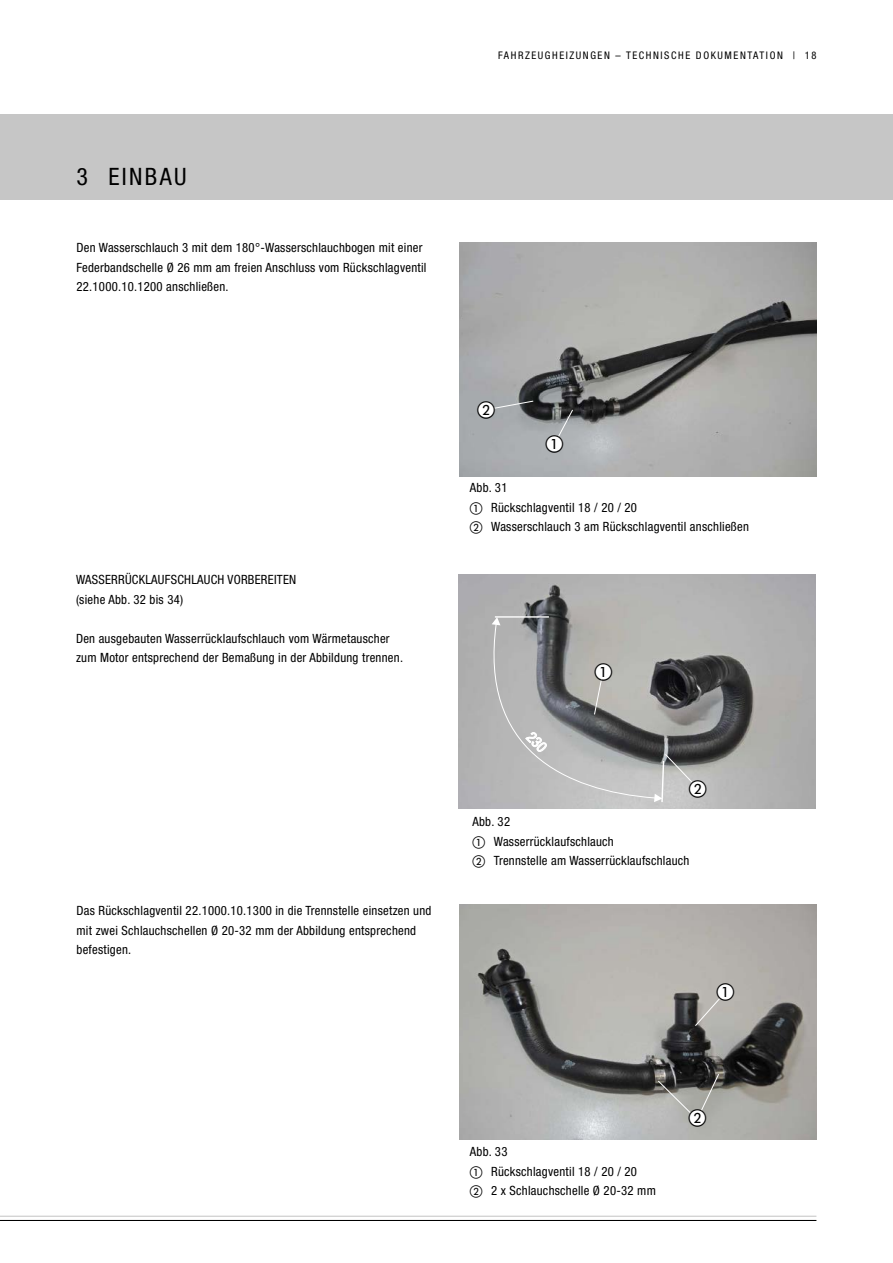
<style>
.page{position:relative;width:893px;height:1263px;background:#fff}
.page>*{position:absolute;margin:0;border:0;box-sizing:border-box;transform-origin:0 0}
.Überschrift_für_IVZ{font:condensed 24px "Helvetica Neue LT";letter-spacing:.1em;color:#000}
.t1{font:18px "European Pi One";color:#000}
.t2{font:condensed 12.75px/19.5px "Helvetica Neue LT";letter-spacing:.02em;color:#000}
.t3{font:condensed 10.5px "Helvetica Neue LT";letter-spacing:.15em;color:#000}
.s1{font-family:"European Pi One";font-stretch:normal}
</style>
<div class="page">
<div style="left:0;top:115px;width:893px;height:85px;background:#c6c6c6"></div>
<hr style="left:0;top:1216px;width:816px;height:1px;background:#c6c6c6">
<hr style="left:0;top:1220px;width:816px;height:1px;background:#000">
<img style="left:459px;top:242px;width:357px;height:235px">
<svg style="left:554px;top:409px;width:20px;height:36px"></svg>
<div style="left:546px;top:435px;width:17px;height:16px;background:#fff;border-radius:50%"></div>
<svg style="left:485px;top:400px;width:49px;height:11px"></svg>
<div style="left:478px;top:402px;width:17px;height:15px;background:#fff;border-radius:50%"></div>
<img style="left:459px;top:574px;width:357px;height:234px">
<div style="left:689px;top:780px;width:17px;height:16px;background:#fff;border-radius:50%"></div>
<img style="left:459px;top:905px;width:357px;height:234px">
<svg style="left:657px;top:1073px;width:63px;height:46px;background:#858582"></svg>
<svg style="left:694px;top:991px;width:33px;height:36px"></svg>
<div style="left:689px;top:1110px;width:17px;height:15px;background:#fff;border-radius:50%"></div>
<div style="left:717px;top:984px;width:17px;height:16px;background:#fff;border-radius:50%"></div>
<svg style="left:479px;top:615px;width:220px;height:188px;background:#9f9f9f"></svg>
<p class="Überschrift_für_IVZ" style="left:77px;top:162px;width:112px">3 EINBAU</p>
<p class="t2" style="left:77px;top:238px;width:352px">Den Wasserschlauch 3 mit dem 180°-Wasserschlauchbogen mit einer<br>Federbandschelle Ø 26 mm am freien Anschluss vom Rückschlagventil<br>22.1000.10.1200 anschließen.</p>
<p class="t3" style="left:498px;top:50px;width:320px">FAHRZEUGHEIZUNGEN – TECHNISCHE DOKUMENTATION | 18</p>
<p class="t2" style="left:76px;top:570px;width:222px">WASSERRÜCKLAUFSCHLAUCH VORBEREITEN</p>
<p class="t2" style="left:76px;top:589px;width:109px">(siehe Abb. 32 bis 34)</p>
<p class="t2" style="left:76px;top:628px;width:329px">Den ausgebauten Wasserrücklaufschlauch vom Wärmetauscher zum Motor entsprechend der Bemaßung in der Abbildung trennen.</p>
<p class="t1" style="left:477px;top:400px;width:19px">B</p>
<p class="t1" style="left:545px;top:434px;width:19px">A</p>
<p class="t2" style="left:470px;top:478px;width:39px">Abb. 31</p>
<p class="t2" style="left:470px;top:497px;width:169px"><span class="s1">A</span> Rückschlagventil 18 / 20 / 20</p>
<p class="t2" style="left:470px;top:517px;width:281px"><span class="s1">B</span> Wasserschlauch 3 am Rückschlagventil anschließen</p>
<p class="t1" style="left:594px;top:662px;width:19px">A</p>
<p class="t2" style="left:77px;top:901px;width:356px">Das Rückschlagventil 22.1000.10.1300 in die Trennstelle einsetzen und mit zwei Schlauchschellen Ø 20-32 mm der Abbildung entsprechend befestigen.</p>
<p class="t1" style="left:689px;top:779px;width:19px">B</p>
<p class="t2" style="left:472px;top:812px;width:39px">Abb. 32</p>
<p class="t2" style="left:472px;top:831px;width:143px"><span class="s1">A</span> Wasserrücklaufschlauch</p>
<p class="t2" style="left:472px;top:851px;width:218px"><span class="s1">B</span> Trennstelle am Wasserrücklaufschlauch</p>
<p class="t1" style="left:716px;top:983px;width:19px">A</p>
<p class="t2" style="left:470px;top:1142px;width:39px">Abb. 33</p>
<p class="t2" style="left:470px;top:1161px;width:169px"><span class="s1">A</span> Rückschlagventil 18 / 20 / 20</p>
<p class="t2" style="left:470px;top:1181px;width:187px"><span class="s1">B</span> 2 x Schlauchschelle Ø 20-32 mm</p>
<p class="t1" style="left:688px;top:1108px;width:19px">B</p>
</div>
